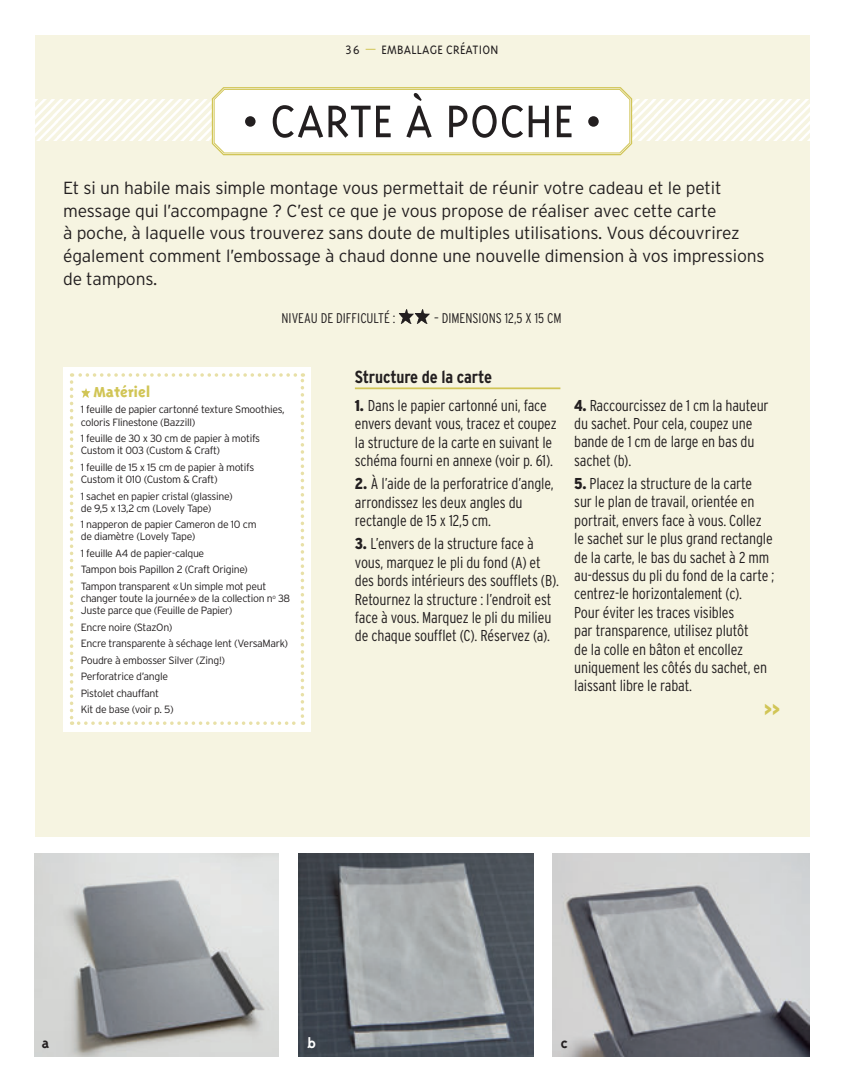
<style>
.page{position:relative;width:844px;height:1092px;background:#fff}
.page>*{position:absolute;margin:0;border:0;box-sizing:border-box;transform-origin:0 0}
.t1{font:300 52.5px "Triplex";letter-spacing:.01em;color:#231f20}
.t2{font:300 17.5px/22.8px "Interstate";letter-spacing:-.01em;color:#231f20}
.t3{font:700 condensed 17.5px "Interstate";letter-spacing:-.01em;color:#231f20}
.t4{font:800 16.62px "Triplex";letter-spacing:-.01em;color:#d1c556}
.t5{font:300 condensed 15.75px/18.4px "Interstate";letter-spacing:-.01em;color:#231f20}
.t6{font:900 15.75px "Interstate";color:#d1c556}
.t7{font:700 15.75px "Triplex";color:#231f20}
.t8{font:700 15.75px "Triplex";color:#fff}
.t9{font:14px "Triplex Light Oldstyle";letter-spacing:.015em;color:#231f20}
.t10{font:300 condensed 14px "Interstate";color:#231f20}
.t11{font:300 10.5px/12.2px "Interstate";letter-spacing:-.03em;color:#231f20}
.s1{font-family:"Triplex";font-weight:300}
.s2{font-family:"Triplex";font-weight:300;color:#7bcbba}
.s3{font-family:"Triplex";font-weight:300;color:#d1c556}
.s4{font-weight:900}
</style>
<div class="page">
<div style="left:35px;top:35px;width:774px;height:801px;background:#f6f4e1"></div>
<img style="left:35px;top:100px;width:775px;height:40px">
<svg style="left:211px;top:87px;width:422px;height:69px;background:#fcfbf5"></svg>
<div style="left:214px;top:89px;width:416px;height:64px;border:1px solid #d1c556;border-radius:10px"></div>
<img style="left:399px;top:309px;width:31px;height:15px">
<hr style="left:355px;top:387px;width:205px;height:2px;background:#d1c556">
<div style="left:63px;top:367px;width:247px;height:364px;background:#fff"></div>
<svg style="left:70px;top:373px;width:234px;height:351px"></svg>
<img style="left:34px;top:853px;width:245px;height:203px">
<img style="left:298px;top:853px;width:235px;height:203px">
<img style="left:553px;top:853px;width:256px;height:203px">
<p class="t9" style="left:334px;top:42px;width:176px"><span class="s1">36</span> <span class="s2">—</span> EMBALLEZ VOS CRÉATIONS</p>
<p class="t9" style="left:345px;top:42px;width:154px"><span class="s1">36</span> <span class="s3">—</span> EMBALLAGE CRÉATION</p>
<p class="t1" style="left:242px;top:92px;width:360px">• CARTE À POCHE •</p>
<p class="t2" style="left:63px;top:176px;width:703px">Et si un habile mais simple montage vous permettait de réunir votre cadeau et le petit message qui l’accompagne ? C’est ce que je vous propose de réaliser avec cette carte<br>à poche, à laquelle vous trouverez sans doute de multiples utilisations. Vous découvrirez également comment l’embossage à chaud donne une nouvelle dimension à vos impressions de tampons.</p>
<p class="t10" style="left:281px;top:310px;width:115px">NIVEAU DE DIFFICULTÉ :</p>
<p class="t10" style="left:434px;top:310px;width:129px">– DIMENSIONS 12,5 X 15 CM</p>
<p class="t4" style="left:94px;top:382px;width:58px">Matériel</p>
<p class="t11" style="left:81px;top:403px;width:205px">1 feuille de papier cartonné texture Smoothies, coloris Flinestone (Bazzill)</p>
<p class="t11" style="left:81px;top:432px;width:181px">1 feuille de 30 x 30 cm de papier à motifs<br>Custom it 003 (Custom &amp; Craft)</p>
<p class="t11" style="left:81px;top:461px;width:175px">1 feuille de 15 x 15 cm de papier à motifs<br>Custom it 010 (Custom &amp; Craft)</p>
<p class="t11" style="left:81px;top:489px;width:153px">1 sachet en papier cristal (glassine) de 9,5 x 13,2 cm (Lovely Tape)</p>
<p class="t11" style="left:81px;top:518px;width:177px">1 napperon de papier Cameron de 10 cm de diamètre (Lovely Tape)</p>
<p class="t11" style="left:81px;top:547px;width:125px">1 feuille A4 de papier-calque</p>
<p class="t11" style="left:81px;top:563px;width:169px">Tampon bois Papillon 2 (Craft Origine)</p>
<p class="t11" style="left:81px;top:580px;width:211px">Tampon transparent «Un simple mot peut changer toute la journée» de la collection n<sup>o</sup> 38<br>Juste parce que (Feuille de Papier)</p>
<p class="t11" style="left:81px;top:621px;width:93px">Encre noire (StazOn)</p>
<p class="t11" style="left:81px;top:637px;width:209px">Encre transparente à séchage lent (VersaMark)</p>
<p class="t11" style="left:81px;top:653px;width:146px">Poudre à embosser Silver (Zing!)</p>
<p class="t11" style="left:81px;top:670px;width:89px">Perforatrice d’angle</p>
<p class="t11" style="left:81px;top:686px;width:80px">Pistolet chauffant</p>
<p class="t11" style="left:81px;top:703px;width:95px">Kit de base (voir p. 5)</p>
<p class="t3" style="left:355px;top:366px;width:139px">Structure de la carte</p>
<p class="t5" style="left:355px;top:396px;width:203px"><span class="s4">1.</span> Dans le papier cartonné uni, face envers devant vous, tracez et coupez la structure de la carte en suivant le schéma fourni en annexe (voir p. 61).</p>
<p class="t5" style="left:355px;top:474px;width:200px"><span class="s4">2.</span> À l’aide de la perforatrice d’angle, arrondissez les deux angles du rectangle de 15 x 12,5 cm.</p>
<p class="t5" style="left:355px;top:534px;width:206px"><span class="s4">3.</span> L’envers de la structure face à vous, marquez le pli du fond (A) et des bords intérieurs des soufflets (B).<br>Retournez la structure : l’endroit est face à vous. Marquez le pli du milieu de chaque soufflet (C). Réservez (a).</p>
<p class="t5" style="left:574px;top:395px;width:196px"><span class="s4">4.</span> Raccourcissez de 1 cm la hauteur du sachet. Pour cela, coupez une bande de 1 cm de large en bas du sachet (b).</p>
<p class="t5" style="left:574px;top:474px;width:201px"><span class="s4">5.</span> Placez la structure de la carte<br>sur le plan de travail, orientée en portrait, envers face à vous. Collez le sachet sur le plus grand rectangle de la carte, le bas du sachet à 2 mm au-dessus du pli du fond de la carte ; centrez-le horizontalement (c).<br>Pour éviter les traces visibles<br>par transparence, utilisez plutôt<br>de la colle en bâton et encollez uniquement les côtés du sachet, en laissant libre le rabat.</p>
<p class="t6" style="left:764px;top:700px;width:18px">&gt;&gt;</p>
<p class="t7" style="left:42px;top:1034px;width:9px">a</p>
<p class="t8" style="left:307px;top:1034px;width:10px">b</p>
<p class="t7" style="left:560px;top:1034px;width:8px">c</p>
</div>
